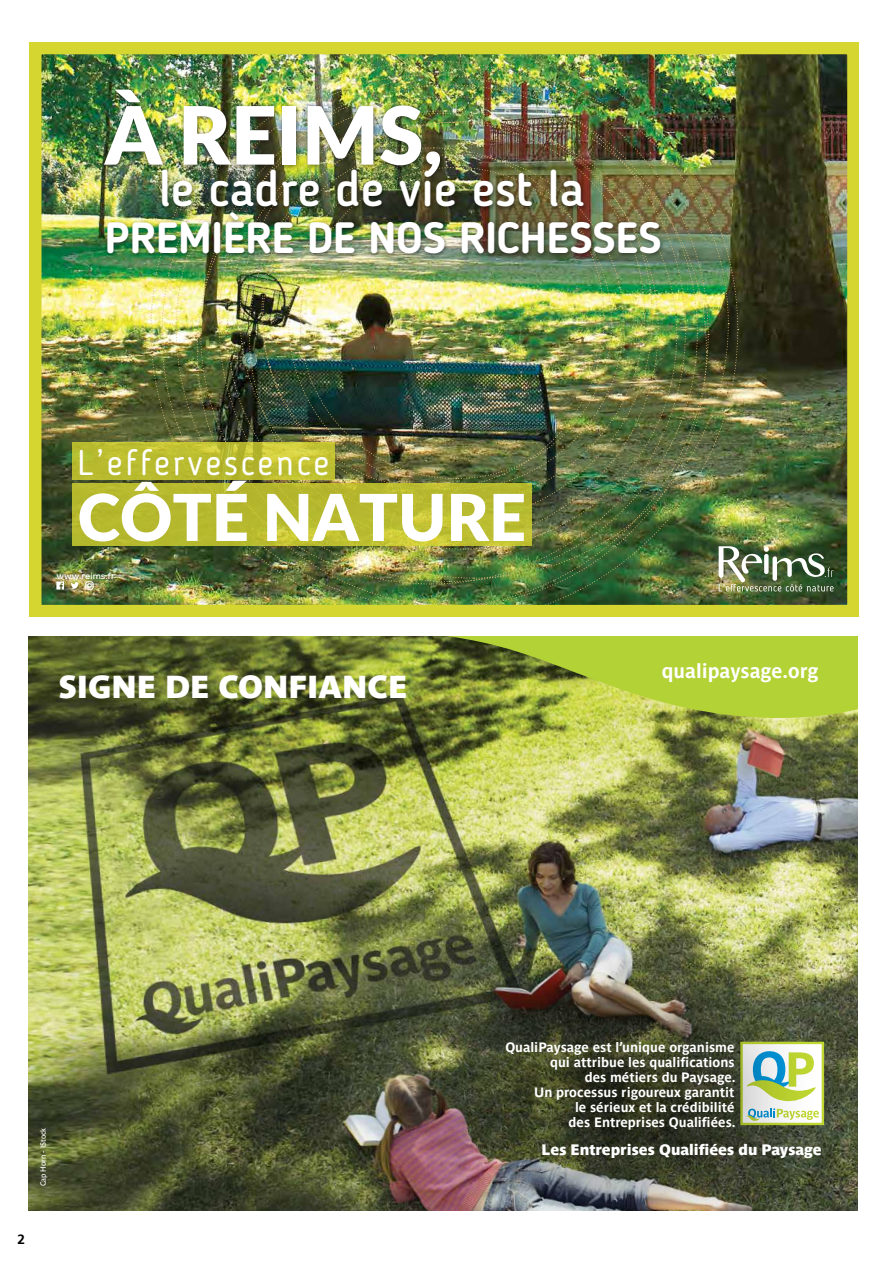
<style>
.page{position:relative;width:893px;height:1263px;background:#fff}
.page>*{position:absolute;margin:0;border:0;box-sizing:border-box;transform-origin:0 0}
.t1{font:900 80.4px "Lato";color:#fff}
.t2{font:900 64.65px "Lato";color:#fff}
.t3{font:500 49.65px "Blogger Sans";color:#fff}
.t4{font:700 43.5px "Blogger Sans";color:#fff}
.t5{font:35.4px "Blogger Sans";letter-spacing:.08em;color:#fff}
.t6{font:31.5px "Parisine Ptf So";color:#fff}
.t7{font:700 19.95px "Parisine Ptf";color:#fff}
.t8{font:15px "Parisine Ptf So";color:#fff}
.t9{font:700 13.5px/15px "Parisine Ptf";color:#fff;text-align:right}
.t10{font:700 13.5px "Frutiger LT Std";color:#000}
.t11{font:700 9px "Nexa";color:#fff}
.t12{font:7.5px "Parisine Ptf";color:#fff}
</style>
<div class="page">
<img style="left:30px;top:43px;width:829px;height:574px">
<img style="left:719px;top:546px;width:115px;height:45px">
<svg style="left:71px;top:582px;width:8px;height:7px"></svg>
<svg style="left:56px;top:581px;width:8px;height:8px"></svg>
<div style="left:85px;top:581px;width:8px;height:9px;border:1px solid #fff;border-radius:2px"></div>
<svg style="left:87px;top:583px;width:5px;height:5px"></svg>
<svg style="left:72px;top:484px;width:459px;height:62px;background:#b9bb2f"></svg>
<svg style="left:72px;top:442px;width:263px;height:37px;background:#bebe31"></svg>
<div style="left:101px;top:86px;width:565px;height:173px;background:#000;opacity:.51"></div>
<img style="left:29px;top:636px;width:829px;height:574px">
<svg style="left:274px;top:636px;width:584px;height:86px;background:#8ea135"></svg>
<div style="left:740px;top:1042px;width:84px;height:83px;border:2px solid #bfd730"></div>
<div style="left:630px;top:636px;width:228px;height:23px;background:#b3d235"></div>
<div style="left:387px;top:947px;width:433px;height:263px;background:#000;opacity:.89"></div>
<h1 class="t1" style="left:105px;top:75px;width:339px">À REIMS,</h1>
<h3 class="t3" style="left:159px;top:159px;width:427px">le cadre de vie est la</h3>
<h3 class="t4" style="left:105px;top:211px;width:558px">PREMIÈRE DE NOS RICHESSES</h3>
<h3 class="t5" style="left:78px;top:441px;width:253px">L’effervescence</h3>
<h2 class="t2" style="left:78px;top:469px;width:450px">CÔTÉ NATURE</h2>
<p class="t11" style="left:56px;top:570px;width:60px">www.reims.fr</p>
<h3 class="t6" style="left:58px;top:663px;width:350px">SIGNE DE CONFIANCE</h3>
<h3 class="t7" style="left:662px;top:656px;width:158px">qualipaysage.org</h3>
<p class="t12" style="left:37px;top:1186px;width:60px;rotate:-90deg">Cap Horn - IStock</p>
<p class="t10" style="left:18px;top:1232px;width:9px">2</p>
<p class="t9" style="left:505px;top:1038px;width:232px">QualiPaysage est l’unique organisme qui attribue les qualifications<br>des métiers du Paysage.<br>Un processus rigoureux garantit<br>le sérieux et la crédibilité<br>des Entreprises Qualifiées.</p>
<p class="t8" style="left:542px;top:1138px;width:281px">Les Entreprises Qualifiées du Paysage</p>
</div>
